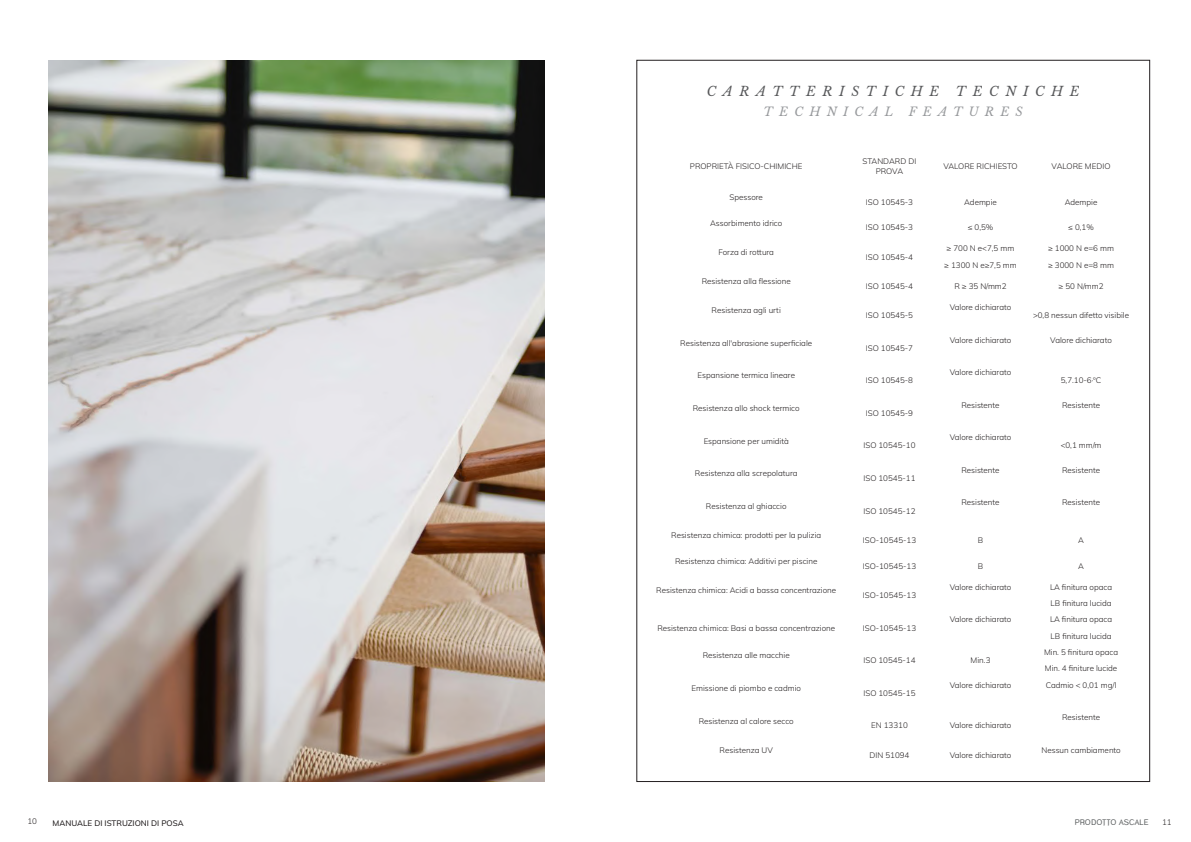
<style>
.page{position:relative;width:1191px;height:842px;background:#fff}
.page>*{position:absolute;margin:0;border:0;box-sizing:border-box;transform-origin:0 0}
.t1{font:italic 13.2px "Libre Baskerville";letter-spacing:.5em;color:#57585a}
.t2{font:italic 12.3px "Libre Baskerville";letter-spacing:.5em;color:#97999c}
.t3{font:200 8px/9.6px "Mulish";color:#231f20;text-align:center}
.t4{font:500 8px "Mulish";color:#231f20}
.t5{font:8px "Wind Sans Serif";color:#5f6263}
</style>
<div class="page">
<img style="left:48px;top:60px;width:496px;height:721px">
<p class="t1" style="left:706px;top:83px;width:374px">CARATTERISTICHE TECNICHE</p>
<p class="t2" style="left:763px;top:104px;width:261px">TECHNICAL FEATURES</p>
<p class="t3" style="left:690px;top:161px;width:114px">PROPRIETÀ FISICO-CHIMICHE</p>
<p class="t3" style="left:862px;top:156px;width:55px">STANDARD DI<br>PROVA</p>
<p class="t3" style="left:943px;top:161px;width:76px">VALORE RICHIESTO</p>
<p class="t3" style="left:1051px;top:161px;width:60px">VALORE MEDIO</p>
<p class="t3" style="left:729px;top:192px;width:35px">Spessore</p>
<p class="t3" style="left:866px;top:197px;width:49px">ISO 10545-3</p>
<p class="t3" style="left:964px;top:197px;width:34px">Adempie</p>
<p class="t3" style="left:1064px;top:197px;width:34px">Adempie</p>
<p class="t3" style="left:710px;top:218px;width:74px">Assorbimento idrico</p>
<p class="t3" style="left:866px;top:223px;width:49px">ISO 10545-3</p>
<p class="t3" style="left:967px;top:223px;width:27px">≤ 0,5%</p>
<p class="t3" style="left:1068px;top:223px;width:27px">≤ 0,1%</p>
<p class="t3" style="left:718px;top:247px;width:57px">Forza di rottura</p>
<p class="t3" style="left:866px;top:252px;width:49px">ISO 10545-4</p>
<p class="t3" style="left:946px;top:244px;width:69px">≥ 700 N e&lt;7,5 mm</p>
<p class="t3" style="left:1048px;top:244px;width:67px">≥ 1000 N e=6 mm</p>
<p class="t3" style="left:944px;top:260px;width:74px">≥ 1300 N e≥7,5 mm</p>
<p class="t3" style="left:1048px;top:260px;width:67px">≥ 3000 N e=8 mm</p>
<p class="t3" style="left:701px;top:276px;width:91px">Resistenza alla flessione</p>
<p class="t3" style="left:866px;top:281px;width:49px">ISO 10545-4</p>
<p class="t3" style="left:954px;top:281px;width:54px">R ≥ 35 N/mm2</p>
<p class="t3" style="left:1058px;top:281px;width:46px">≥ 50 N/mm2</p>
<p class="t3" style="left:711px;top:305px;width:71px">Resistenza agli urti</p>
<p class="t3" style="left:866px;top:310px;width:49px">ISO 10545-5</p>
<p class="t3" style="left:949px;top:302px;width:63px">Valore dichiarato</p>
<p class="t3" style="left:1033px;top:310px;width:98px">&gt;0,8 nessun difetto visibile</p>
<p class="t3" style="left:680px;top:338px;width:133px">Resistenza all'abrasione superficiale</p>
<p class="t3" style="left:866px;top:343px;width:49px">ISO 10545-7</p>
<p class="t3" style="left:949px;top:335px;width:63px">Valore dichiarato</p>
<p class="t3" style="left:1050px;top:335px;width:63px">Valore dichiarato</p>
<p class="t3" style="left:697px;top:371px;width:99px">Espansione termica lineare</p>
<p class="t3" style="left:866px;top:375px;width:49px">ISO 10545-8</p>
<p class="t3" style="left:949px;top:367px;width:63px">Valore dichiarato</p>
<p class="t3" style="left:1060px;top:375px;width:42px">5,7.10-6·ºC</p>
<p class="t3" style="left:693px;top:403px;width:108px">Resistenza allo shock termico</p>
<p class="t3" style="left:866px;top:408px;width:49px">ISO 10545-9</p>
<p class="t3" style="left:961px;top:400px;width:40px">Resistente</p>
<p class="t3" style="left:1062px;top:400px;width:40px">Resistente</p>
<p class="t3" style="left:703px;top:436px;width:87px">Espansione per umidità</p>
<p class="t3" style="left:863px;top:441px;width:54px">ISO 10545-10</p>
<p class="t3" style="left:949px;top:432px;width:63px">Valore dichiarato</p>
<p class="t3" style="left:1060px;top:441px;width:42px">&lt;0,1 mm/m</p>
<p class="t3" style="left:695px;top:468px;width:104px">Resistenza alla screpolatura</p>
<p class="t3" style="left:863px;top:473px;width:54px">ISO 10545-11</p>
<p class="t3" style="left:961px;top:465px;width:40px">Resistente</p>
<p class="t3" style="left:1062px;top:465px;width:40px">Resistente</p>
<p class="t3" style="left:706px;top:501px;width:82px">Resistenza al ghiaccio</p>
<p class="t3" style="left:863px;top:506px;width:54px">ISO 10545-12</p>
<p class="t3" style="left:961px;top:498px;width:40px">Resistente</p>
<p class="t3" style="left:1062px;top:498px;width:40px">Resistente</p>
<p class="t3" style="left:671px;top:530px;width:151px">Resistenza chimica: prodotti per la pulizia</p>
<p class="t3" style="left:862px;top:535px;width:55px">ISO-10545-13</p>
<p class="t3" style="left:977px;top:535px;width:7px">B</p>
<p class="t3" style="left:1078px;top:535px;width:7px">A</p>
<p class="t3" style="left:675px;top:556px;width:144px">Resistenza chimica: Additivi per piscine</p>
<p class="t3" style="left:862px;top:561px;width:55px">ISO-10545-13</p>
<p class="t3" style="left:977px;top:561px;width:7px">B</p>
<p class="t3" style="left:1078px;top:561px;width:7px">A</p>
<p class="t3" style="left:656px;top:585px;width:181px">Resistenza chimica: Acidi a bassa concentrazione</p>
<p class="t3" style="left:862px;top:590px;width:55px">ISO-10545-13</p>
<p class="t3" style="left:949px;top:582px;width:63px">Valore dichiarato</p>
<p class="t3" style="left:1050px;top:582px;width:64px">LA finitura opaca</p>
<p class="t3" style="left:1050px;top:598px;width:62px">LB finitura lucida</p>
<p class="t3" style="left:657px;top:623px;width:179px">Resistenza chimica: Basi a bassa concentrazione</p>
<p class="t3" style="left:862px;top:623px;width:55px">ISO-10545-13</p>
<p class="t3" style="left:949px;top:614px;width:63px">Valore dichiarato</p>
<p class="t3" style="left:1050px;top:614px;width:64px">LA finitura opaca</p>
<p class="t3" style="left:1050px;top:631px;width:62px">LB finitura lucida</p>
<p class="t3" style="left:703px;top:650px;width:88px">Resistenza alle macchie</p>
<p class="t3" style="left:863px;top:655px;width:54px">ISO 10545-14</p>
<p class="t3" style="left:970px;top:655px;width:21px">Min.3</p>
<p class="t3" style="left:1044px;top:647px;width:76px">Min. 5 finitura opaca</p>
<p class="t3" style="left:1045px;top:663px;width:74px">Min. 4 finiture lucide</p>
<p class="t3" style="left:691px;top:683px;width:111px">Emissione di piombo e cadmio</p>
<p class="t3" style="left:863px;top:688px;width:54px">ISO 10545-15</p>
<p class="t3" style="left:949px;top:680px;width:63px">Valore dichiarato</p>
<p class="t3" style="left:1045px;top:680px;width:72px">Cadmio &lt; 0,01 mg/l</p>
<p class="t3" style="left:698px;top:716px;width:97px">Resistenza al calore secco</p>
<p class="t3" style="left:871px;top:720px;width:38px">EN 13310</p>
<p class="t3" style="left:949px;top:720px;width:63px">Valore dichiarato</p>
<p class="t3" style="left:1062px;top:712px;width:40px">Resistente</p>
<p class="t3" style="left:719px;top:745px;width:55px">Resistenza UV</p>
<p class="t3" style="left:869px;top:750px;width:41px">DIN 51094</p>
<p class="t3" style="left:949px;top:750px;width:63px">Valore dichiarato</p>
<p class="t3" style="left:1041px;top:745px;width:81px">Nessun cambiamento</p>
<p class="t3" style="left:27px;top:816px;width:11px">10</p>
<p class="t4" style="left:53px;top:817px;width:133px">MANUALE DI ISTRUZIONI DI POSA</p>
<p class="t5" style="left:1074px;top:817px;width:75px">PRODOTTO ASCALE</p>
<p class="t3" style="left:1162px;top:817px;width:11px">11</p>
</div>
